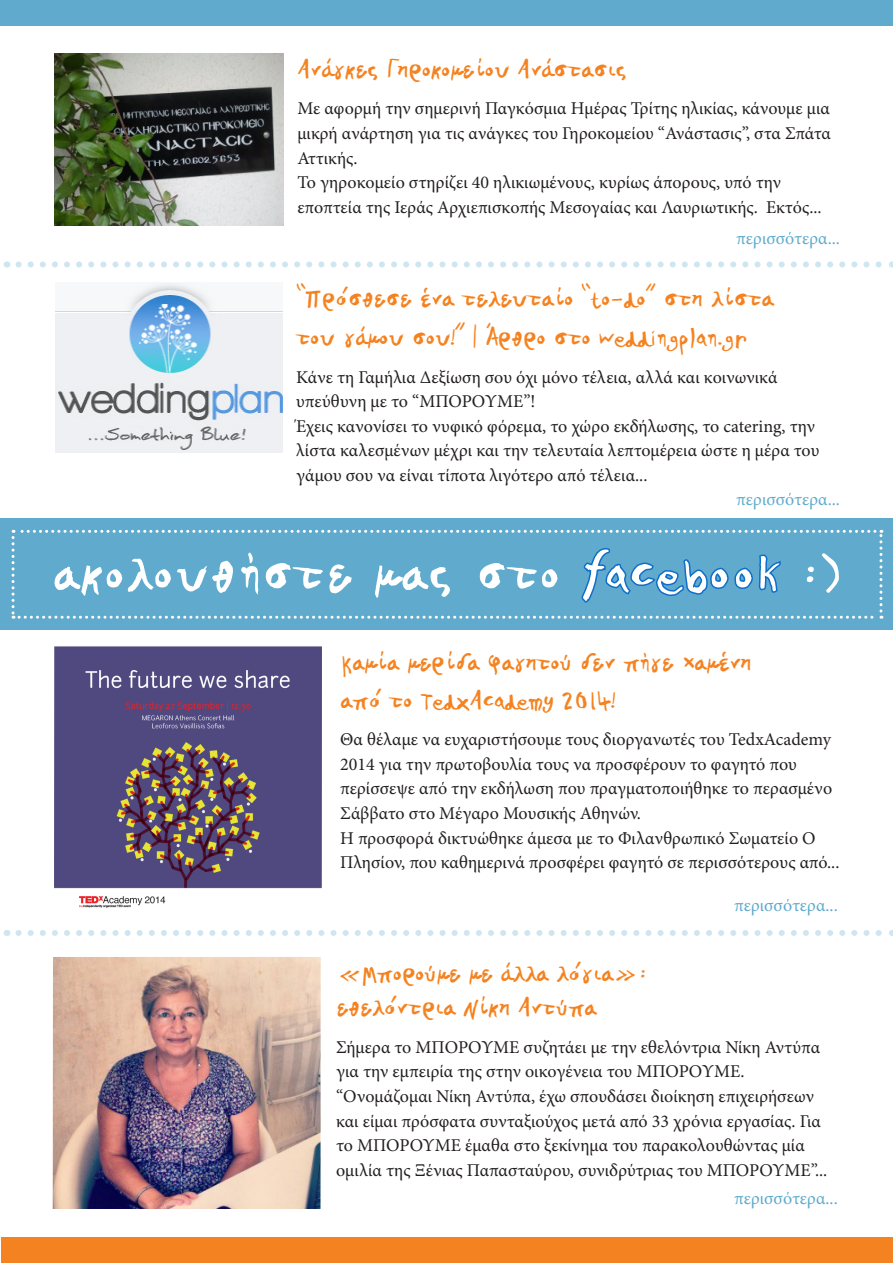
<style>
.page{position:relative;width:893px;height:1263px;background:#fff}
.page>*{position:absolute;margin:0;border:0;box-sizing:border-box;transform-origin:0 0}
.t1{font:64.5px "PF Kids Age Eight";color:#fff}
.t2{font:30px/37.5px "PF Kids Age Eight";letter-spacing:-.03em;color:#f5821f}
.t3{font:18px/24.6px "Minion Pro";color:#231f20}
.t4{font:18px "Minion Pro";letter-spacing:.005em;color:#60abcd}
</style>
<div class="page">
<div style="left:0;top:0;width:893px;height:26px;background:#60abcd"></div>
<div style="left:1px;top:1237px;width:892px;height:26px;background:#f58220"></div>
<img style="left:54px;top:646px;width:268px;height:262px">
<img style="left:53px;top:957px;width:268px;height:252px">
<div style="left:0;top:518px;width:893px;height:112px;background:#60abcd"></div>
<svg style="left:12px;top:530px;width:870px;height:89px"></svg>
<img style="left:54px;top:53px;width:230px;height:173px">
<img style="left:55px;top:282px;width:228px;height:171px">
<svg style="left:18px;top:261px;width:864px;height:6px"></svg>
<svg style="left:18px;top:930px;width:864px;height:6px"></svg>
<p class="t2" style="left:297px;top:51px;width:333px">Ανάγκες Γηροκομείου Ανάστασις</p>
<p class="t3" style="left:297px;top:96px;width:535px;text-align:justify">Με αφορμή την σημερινή Παγκόσμια Ημέρας Τρίτης ηλικίας, κάνουμε μια μικρή ανάρτηση για τις ανάγκες του Γηροκομείου “Ανάστασις”, στα Σπάτα Αττικής.</p>
<p class="t3" style="left:297px;top:170px;width:526px">Το γηροκομείο στηρίζει 40 ηλικιωμένους, κυρίως άπορους, υπό την εποπτεία της Ιεράς Αρχιεπισκοπής Μεσογαίας και Λαυριωτικής. Εκτός...</p>
<p class="t4" style="left:736px;top:226px;width:105px">περισσότερα...</p>
<p class="t2" style="left:296px;top:280px;width:480px;line-height:39px">“Πρόσθεσε ένα τελευταίο “to-do” στη λίστα του γάμου σου!” | Άρθρο στο weddingplan.gr</p>
<p class="t3" style="left:296px;top:365px;width:483px">Κάνε τη Γαμήλια Δεξίωση σου όχι μόνο τέλεια, αλλά και κοινωνικά υπεύθυνη με το “ΜΠΟΡΟΥΜΕ”!</p>
<p class="t3" style="left:296px;top:414px;width:525px">Έχεις κανονίσει το νυφικό φόρεμα, το χώρο εκδήλωσης, το catering, την λίστα καλεσμένων μέχρι και την τελευταία λεπτομέρεια ώστε η μέρα του γάμου σου να είναι τίποτα λιγότερο από τέλεια...</p>
<p class="t4" style="left:736px;top:487px;width:105px">περισσότερα...</p>
<p class="t1" style="left:52px;top:538px;width:791px">ακολουθήστε μας στο facebook :)</p>
<p class="t2" style="left:340px;top:645px;width:414px">Καμία μερίδα φαγητού δεν πήγε χαμένη από το TedxAcademy 2014!</p>
<p class="t3" style="left:340px;top:727px;width:493px">Θα θέλαμε να ευχαριστήσουμε τους διοργανωτές του TedxAcademy 2014 για την πρωτοβουλία τους να προσφέρουν το φαγητό που περίσσεψε από την εκδήλωση που πραγματοποιήθηκε το περασμένο Σάββατο στο Μέγαρο Μουσικής Αθηνών.</p>
<p class="t3" style="left:340px;top:826px;width:501px">Η προσφορά δικτυώθηκε άμεσα με το Φιλανθρωπικό Σωματείο Ο<br>Πλησίον, που καθημερινά προσφέρει φαγητό σε περισσότερους από...</p>
<p class="t4" style="left:734px;top:893px;width:105px">περισσότερα...</p>
<p class="t2" style="left:336px;top:957px;width:313px;line-height:34.5px">«Μπορούμε με άλλα λόγια»: εθελόντρια Νίκη Αντύπα</p>
<p class="t3" style="left:336px;top:1035px;width:486px">Σήμερα το ΜΠΟΡΟΥΜΕ συζητάει με την εθελόντρια Νίκη Αντύπα για την εμπειρία της στην οικογένεια του ΜΠΟΡΟΥΜΕ.</p>
<p class="t3" style="left:336px;top:1084px;width:493px">“Ονομάζομαι Νίκη Αντύπα, έχω σπουδάσει διοίκηση επιχειρήσεων και είμαι πρόσφατα συνταξιούχος μετά από 33 χρόνια εργασίας. Για το ΜΠΟΡΟΥΜΕ έμαθα στο ξεκίνημα του παρακολουθώντας μία ομιλία της Ξένιας Παπασταύρου, συνιδρύτριας του ΜΠΟΡΟΥΜΕ”...</p>
<p class="t4" style="left:734px;top:1186px;width:105px">περισσότερα...</p>
</div>
